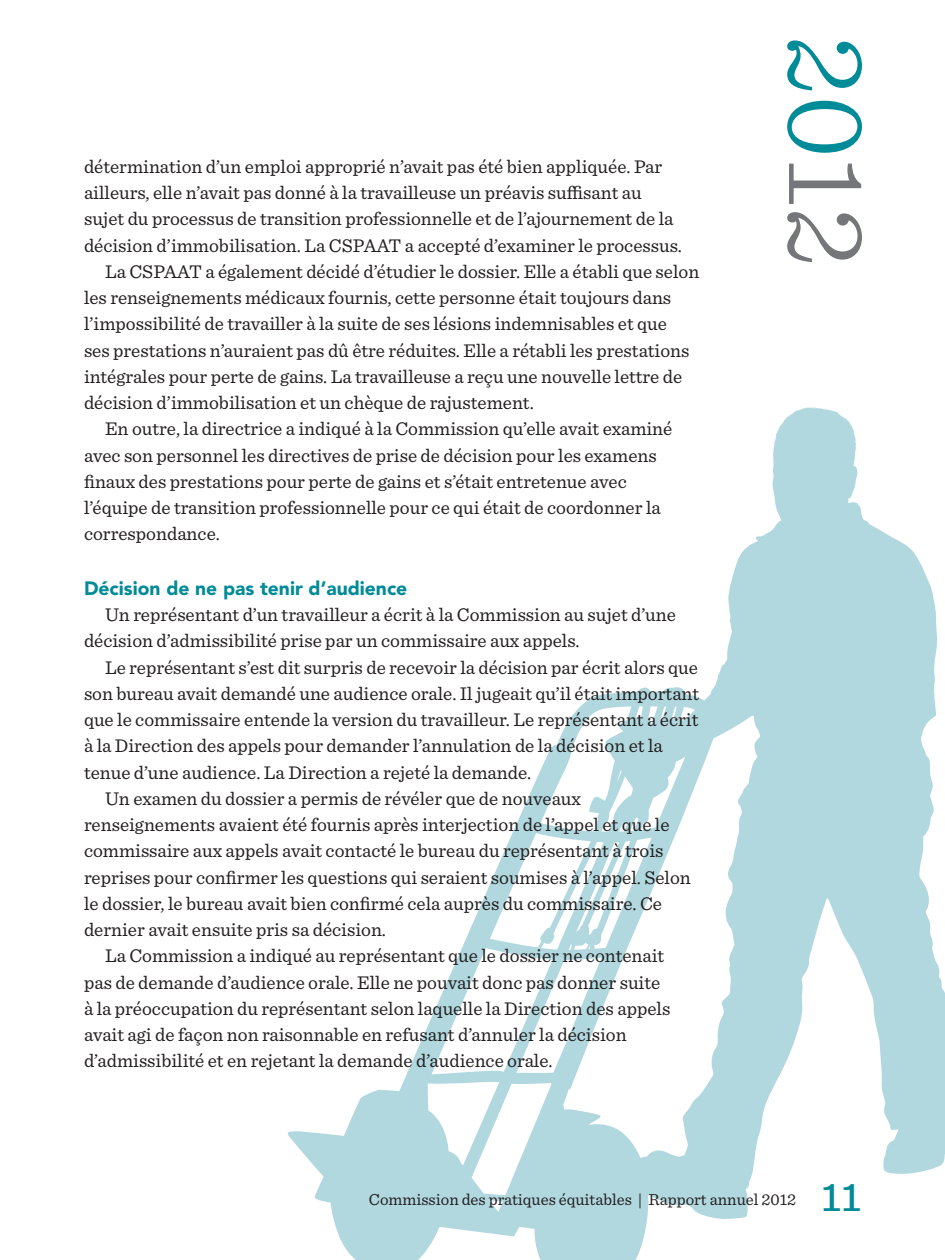
<style>
.page{position:relative;width:945px;height:1260px;background:#fff}
.page>*{position:absolute;margin:0;border:0;box-sizing:border-box;transform-origin:0 0}
.t1{font:300 114.27px "Sentinel";color:#008b98}
.t2{font:500 42px "Sentinel";color:#008b98}
.t3{font:19.25px/26.2px "Sentinel";color:#231f20}
.t4{font:900 19.25px "Avenir LT Pro";color:#008b98}
.t5{font:16.62px "Sentinel";color:#231f20}
.s1{color:#757679}
</style>
<div class="page">
<svg style="left:287px;top:407px;width:658px;height:853px"></svg>
<p class="t3" style="left:84px;top:152px;width:580px">détermination d’un emploi approprié n’avait pas été bien appliquée. Par</p>
<p class="t3" style="left:84px;top:178px;width:559px">ailleurs, elle n’avait pas donné à la travailleuse un préavis suffisant au</p>
<p class="t3" style="left:84px;top:205px;width:591px">sujet du processus de transition professionnelle et de l’ajournement de la</p>
<p class="t3" style="left:84px;top:231px;width:598px">décision d’immobilisation. La CSPAAT a accepté d’examiner le processus.</p>
<p class="t3" style="left:105px;top:257px;width:596px">La CSPAAT a également décidé d’étudier le dossier. Elle a établi que selon</p>
<p class="t3" style="left:84px;top:283px;width:589px">les renseignements médicaux fournis, cette personne était toujours dans</p>
<p class="t3" style="left:84px;top:310px;width:585px">l’impossibilité de travailler à la suite de ses lésions indemnisables et que</p>
<p class="t3" style="left:84px;top:336px;width:607px">ses prestations n’auraient pas dû être réduites. Elle a rétabli les prestations</p>
<p class="t3" style="left:84px;top:362px;width:600px">intégrales pour perte de gains. La travailleuse a reçu une nouvelle lettre de</p>
<p class="t3" style="left:84px;top:388px;width:449px">décision d’immobilisation et un chèque de rajustement.</p>
<p class="t3" style="left:105px;top:415px;width:569px">En outre, la directrice a indiqué à la Commission qu’elle avait examiné</p>
<p class="t3" style="left:84px;top:441px;width:574px">avec son personnel les directives de prise de décision pour les examens</p>
<p class="t3" style="left:84px;top:467px;width:544px">finaux des prestations pour perte de gains et s’était entretenue avec</p>
<p class="t3" style="left:84px;top:493px;width:578px">l’équipe de transition professionnelle pour ce qui était de coordonner la</p>
<p class="t3" style="left:84px;top:520px;width:136px">correspondance.</p>
<p class="t4" style="left:84px;top:576px;width:325px">Décision de ne pas tenir d’audience</p>
<p class="t3" style="left:84px;top:600px;width:594px;text-indent:21px">Un représentant d’un travailleur a écrit à la Commission au sujet d’une décision d’admissibilité prise par un commissaire aux appels.</p>
<p class="t3" style="left:105px;top:653px;width:594px">Le représentant s’est dit surpris de recevoir la décision par écrit alors que</p>
<p class="t3" style="left:84px;top:679px;width:617px">son bureau avait demandé une audience orale. Il jugeait qu’il était important</p>
<p class="t3" style="left:84px;top:705px;width:616px">que le commissaire entende la version du travailleur. Le représentant a écrit</p>
<p class="t3" style="left:84px;top:732px;width:580px">à la Direction des appels pour demander l’annulation de la décision et la</p>
<p class="t3" style="left:84px;top:758px;width:447px">tenue d’une audience. La Direction a rejeté la demande.</p>
<p class="t3" style="left:105px;top:784px;width:477px">Un examen du dossier a permis de révéler que de nouveaux</p>
<p class="t3" style="left:84px;top:810px;width:587px">renseignements avaient été fournis après interjection de l’appel et que le</p>
<p class="t3" style="left:84px;top:837px;width:581px">commissaire aux appels avait contacté le bureau du représentant à trois</p>
<p class="t3" style="left:84px;top:863px;width:608px">reprises pour confirmer les questions qui seraient soumises à l’appel. Selon</p>
<p class="t3" style="left:84px;top:889px;width:580px">le dossier, le bureau avait bien confirmé cela auprès du commissaire. Ce</p>
<p class="t3" style="left:84px;top:915px;width:302px">dernier avait ensuite pris sa décision.</p>
<p class="t3" style="left:105px;top:942px;width:561px">La Commission a indiqué au représentant que le dossier ne contenait</p>
<p class="t3" style="left:84px;top:968px;width:578px">pas de demande d’audience orale. Elle ne pouvait donc pas donner suite</p>
<p class="t3" style="left:84px;top:994px;width:588px">à la préoccupation du représentant selon laquelle la Direction des appels</p>
<p class="t3" style="left:84px;top:1020px;width:544px">avait agi de façon non raisonnable en refusant d’annuler la décision</p>
<p class="t3" style="left:84px;top:1047px;width:468px">d’admissibilité et en rejetant la demande d’audience orale.</p>
<h1 class="t1" style="left:912px;top:35px;width:233px;rotate:90deg">20<span class="s1">12</span></h1>
<p class="t5" style="left:369px;top:1187px;width:429px">Commission des pratiques équitables | Rapport annuel 2012</p>
<h2 class="t2" style="left:821px;top:1165px;width:41px">11</h2>
</div>
